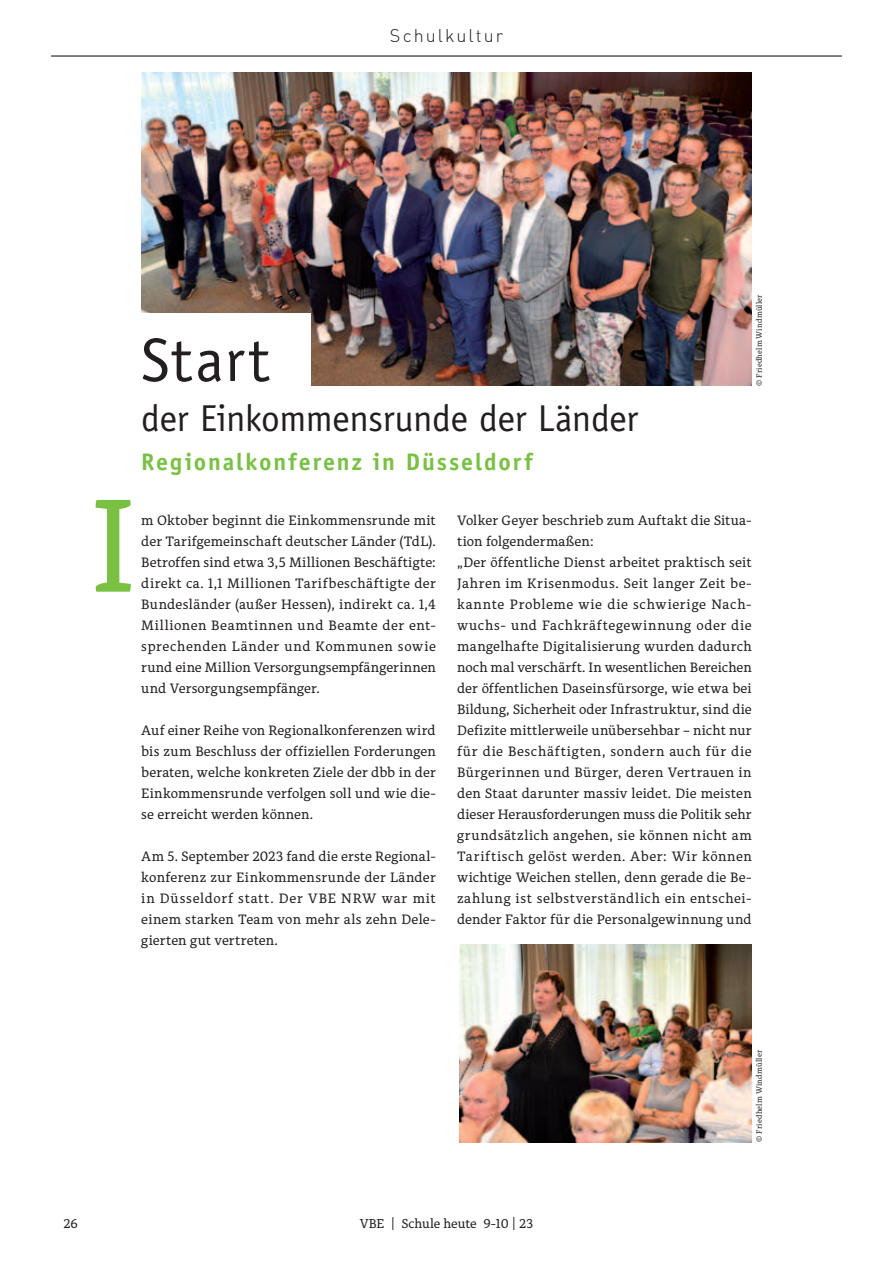
<style>
.page{position:relative;width:893px;height:1263px;background:#fff}
.page>*{position:absolute;margin:0;border:0;box-sizing:border-box;transform-origin:0 0}
.t1{font:131.1px "Alkes";color:#79c142}
.t2{font:61.5px "Officina Sans";letter-spacing:.035em;color:#231f20}
.t3{font:37.5px "Officina Sans";letter-spacing:-.01em;color:#231f20}
.t4{font:700 24px "Officina Sans";letter-spacing:.08em;color:#79c142}
.t5{font:300 18px "DIN";letter-spacing:.11em;color:#231f20}
.t6{font:13.5px/21px "Alkes";letter-spacing:.02em;color:#231f20;text-align:justify}
.t7{font:12.75px "Alkes";color:#231f20}
.t8{font:7.5px "Alkes";letter-spacing:.025em;color:#231f20}
</style>
<div class="page">
<hr style="left:51px;top:55px;width:791px;height:2px;background:#231f20">
<img style="left:459px;top:945px;width:293px;height:198px">
<img style="left:141px;top:72px;width:611px;height:314px">
<div style="left:136px;top:313px;width:174px;height:76px;background:#fff"></div>
<h3 class="t5" style="left:390px;top:24px;width:115px">Schulkultur</h3>
<h1 class="t1" style="left:90px;top:460px;width:48px">I</h1>
<h2 class="t2" style="left:141px;top:324px;width:130px">Start</h2>
<h3 class="t3" style="left:141px;top:396px;width:499px">der Einkommensrunde der Länder</h3>
<h3 class="t4" style="left:141px;top:446px;width:393px">Regionalkonferenz in Düsseldorf</h3>
<p class="t8" style="left:754px;top:386px;width:93px;rotate:-90deg">© Friedhelm Windmüller</p>
<p class="t6" style="left:141px;top:509px;width:296px">m Oktober beginnt die Einkommensrunde mit der Tarifgemeinschaft deutscher Länder (TdL).<br>Betroffen sind etwa 3,5 Millionen Beschäftigte: direkt ca. 1,1 Millionen Tarifbeschäftigte der Bundesländer (außer Hessen), indirekt ca. 1,4<br>Millionen Beamtinnen und Beamte der ent&shy;sprechenden Länder und Kommunen sowie rund eine Million Versorgungsempfängerinnen und Versorgungsempfänger.</p>
<p class="t6" style="left:141px;top:719px;width:296px">Auf einer Reihe von Regionalkonferenzen wird bis zum Beschluss der offiziellen Forderungen beraten, welche konkreten Ziele der dbb in der Einkommensrunde verfolgen soll und wie die&shy;se erreicht werden können.</p>
<p class="t6" style="left:141px;top:846px;width:296px">Am 5. September 2023 fand die erste Regional&shy;konferenz zur Einkommensrunde der Länder in Düsseldorf statt. Der VBE NRW war mit einem starken Team von mehr als zehn Dele&shy;gierten gut vertreten.</p>
<p class="t6" style="left:457px;top:510px;width:296px;text-align:left">Volker Geyer beschrieb zum Auftakt die Situa&shy;tion folgendermaßen:<br>„Der öffentliche Dienst arbeitet praktisch seit Jahren im Krisenmodus. Seit langer Zeit be&shy;kannte Probleme wie die schwierige Nach&shy;wuchs- und Fachkräftegewinnung oder die mangelhafte Digitalisierung wurden dadurch noch mal verschärft. In wesentlichen Bereichen der öffentlichen Daseinsfürsorge, wie etwa bei Bildung, Sicherheit oder Infrastruktur, sind die Defizite mittlerweile unübersehbar – nicht nur für die Beschäftigten, sondern auch für die Bürgerinnen und Bürger, deren Vertrauen in den Staat darunter massiv leidet. Die meisten dieser Herausforderungen muss die Politik sehr grundsätzlich angehen, sie können nicht am Tariftisch gelöst werden. Aber: Wir können wichtige Weichen stellen, denn gerade die Be&shy;zahlung ist selbstverständlich ein entschei&shy;dender Faktor für die Personalgewinnung und</p>
<p class="t8" style="left:754px;top:1142px;width:93px;rotate:-90deg">© Friedhelm Windmüller</p>
<p class="t7" style="left:63px;top:1215px;width:16px">26</p>
<p class="t7" style="left:360px;top:1215px;width:175px">VBE | Schule heute 9-10 | 23</p>
</div>
